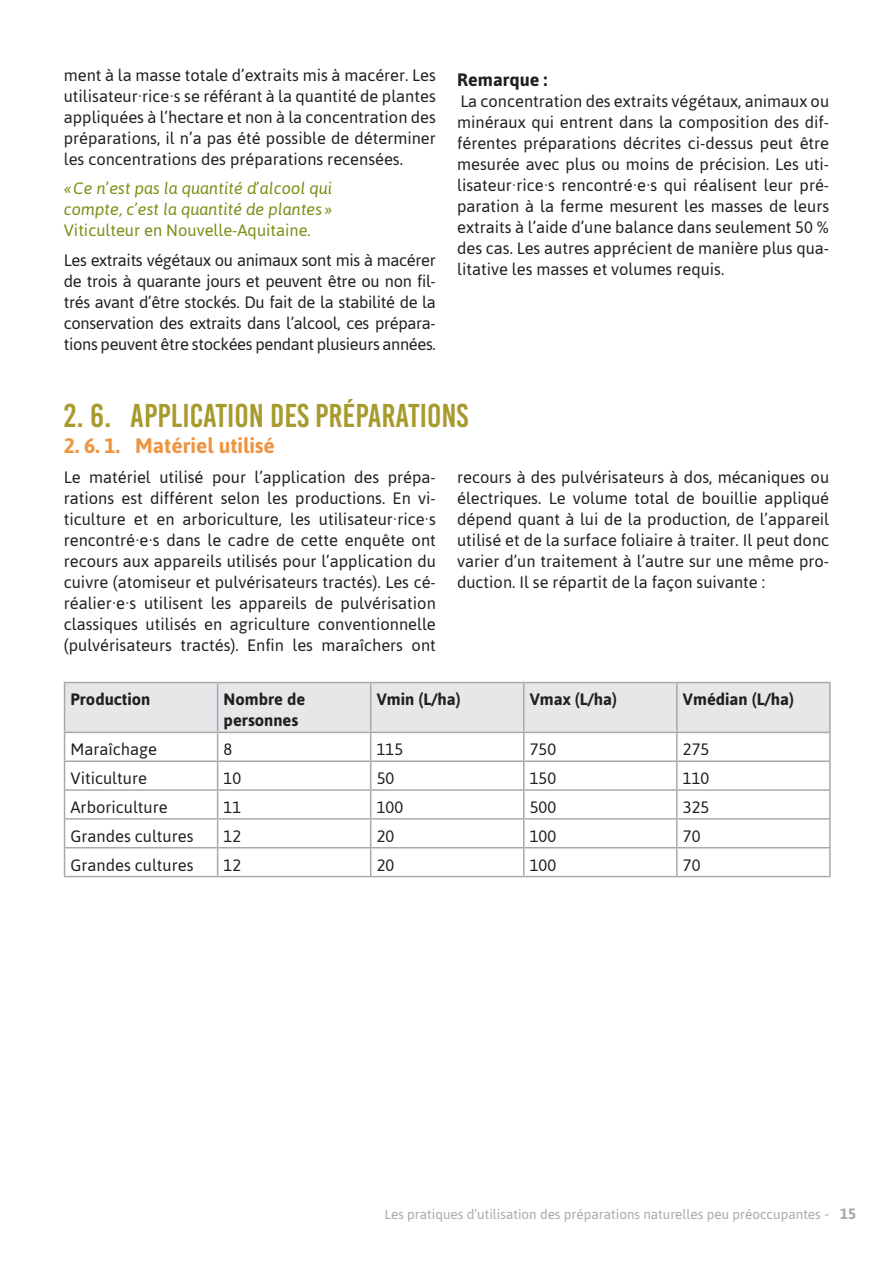
<style>
.page{position:relative;width:893px;height:1263px;background:#fff}
.page>*{position:absolute;margin:0;border:0;box-sizing:border-box;transform-origin:0 0}
.t1{font:33px "Bebas Kai";color:#a89b2e}
.t2{font:700 21px "Asap";color:#ee9542}
.titre_4{font:700 18px "Asap";color:#231f20}
.texte{font:16.5px/21px "Asap";color:#231f20;text-align:justify}
.témoignage{font:italic 16.5px/21px "Asap";color:#7a8e14;text-align:justify}
.texte-2{font:700 16.5px/21px "Asap";color:#231f20}
.t3{font:13.5px "Asap";color:#a8a9ad}
.s1{font-style:normal}
.s2{font-size:15px}
.s3{font-weight:700;font-size:15px}
</style>
<div class="page">
<hr style="left:677px;top:760px;width:154px;height:2px;background:#a8a9ad">
<hr style="left:677px;top:789px;width:154px;height:2px;background:#a8a9ad">
<hr style="left:677px;top:818px;width:154px;height:2px;background:#a8a9ad">
<hr style="left:677px;top:847px;width:154px;height:1px;background:#a8a9ad">
<hr style="left:829px;top:733px;width:2px;height:27px;background:#a8a9ad">
<hr style="left:829px;top:762px;width:2px;height:27px;background:#a8a9ad">
<hr style="left:829px;top:791px;width:2px;height:27px;background:#a8a9ad">
<hr style="left:829px;top:820px;width:2px;height:27px;background:#a8a9ad">
<svg style="left:64px;top:683px;width:766px;height:193px"></svg>
<hr style="left:829px;top:848px;width:2px;height:28px;background:#a8a9ad">
<hr style="left:64px;top:876px;width:154px;height:1px;background:#a8a9ad">
<hr style="left:218px;top:876px;width:153px;height:1px;background:#a8a9ad">
<hr style="left:371px;top:876px;width:153px;height:1px;background:#a8a9ad">
<hr style="left:524px;top:876px;width:153px;height:1px;background:#a8a9ad">
<hr style="left:677px;top:876px;width:154px;height:1px;background:#a8a9ad">
<hr style="left:64px;top:682px;width:154px;height:1px;background:#a8a9ad">
<hr style="left:64px;top:683px;width:1px;height:49px;background:#a8a9ad">
<hr style="left:218px;top:682px;width:153px;height:1px;background:#a8a9ad">
<hr style="left:371px;top:682px;width:153px;height:1px;background:#a8a9ad">
<hr style="left:524px;top:682px;width:153px;height:1px;background:#a8a9ad">
<hr style="left:677px;top:682px;width:154px;height:1px;background:#a8a9ad">
<hr style="left:829px;top:683px;width:2px;height:49px;background:#a8a9ad">
<hr style="left:64px;top:732px;width:154px;height:1px;background:#a8a9ad">
<hr style="left:218px;top:732px;width:153px;height:1px;background:#a8a9ad">
<hr style="left:371px;top:732px;width:153px;height:1px;background:#a8a9ad">
<hr style="left:524px;top:732px;width:153px;height:1px;background:#a8a9ad">
<hr style="left:677px;top:732px;width:154px;height:1px;background:#a8a9ad">
<p class="texte" style="left:64px;top:64px;width:374px">ment à la masse totale d’extraits mis à macérer. Les utilisateur·rice·s se référant à la quantité de plantes appliquées à l’hectare et non à la concentration des préparations, il n’a pas été possible de déterminer les concentrations des préparations recensées.</p>
<p class="témoignage" style="left:64px;top:177px;width:270px">« Ce n’est pas la quantité d’alcool qui compte, c’est la quantité de plantes » <span class="s1">Viticulteur en Nouvelle-Aquitaine.</span></p>
<p class="texte" style="left:64px;top:249px;width:374px">Les extraits végétaux ou animaux sont mis à macérer de trois à quarante jours et peuvent être ou non fil&shy;trés avant d’être stockés. Du fait de la stabilité de la conservation des extraits dans l’alcool, ces prépara&shy;tions peuvent être stockées pendant plusieurs années.</p>
<p class="titre_4" style="left:457px;top:67px;width:92px">Remarque :</p>
<p class="texte" style="left:457px;top:90px;width:374px">La concentration des extraits végétaux, animaux ou minéraux qui entrent dans la composition des dif&shy;férentes préparations décrites ci-dessus peut être mesurée avec plus ou moins de précision. Les uti&shy;lisateur·rice·s rencontré·e·s qui réalisent leur pré&shy;paration à la ferme mesurent les masses de leurs extraits à l’aide d’une balance dans seulement 50 % des cas. Les autres apprécient de manière plus qua&shy;litative les masses et volumes requis.</p>
<p class="t1" style="left:64px;top:397px;width:406px">2. 6. APPLICATION DES PRÉPARATIONS</p>
<p class="t2" style="left:64px;top:432px;width:213px">2. 6. 1. Matériel utilisé</p>
<p class="texte" style="left:64px;top:466px;width:374px">Le matériel utilisé pour l’application des prépa&shy;rations est différent selon les productions. En vi&shy;ticulture et en arboriculture, les utilisateur·rice·s rencontré·e·s dans le cadre de cette enquête ont recours aux appareils utilisés pour l’application du cuivre (atomiseur et pulvérisateurs tractés). Les cé&shy;réalier·e·s utilisent les appareils de pulvérisation classiques utilisés en agriculture conventionnelle (pulvérisateurs tractés). Enfin les maraîchers ont</p>
<p class="texte" style="left:457px;top:466px;width:374px">recours à des pulvérisateurs à dos, mécaniques ou électriques. Le volume total de bouillie appliqué dépend quant à lui de la production, de l’appareil utilisé et de la surface foliaire à traiter. Il peut donc varier d’un traitement à l’autre sur une même pro&shy;duction. Il se répartit de la façon suivante :</p>
<p class="texte-2" style="left:71px;top:688px;width:81px">Production</p>
<p class="texte-2" style="left:224px;top:688px;width:83px">Nombre de personnes</p>
<p class="texte-2" style="left:377px;top:688px;width:86px">Vmin (L/ha)</p>
<p class="texte-2" style="left:530px;top:688px;width:89px">Vmax (L/ha)</p>
<p class="texte-2" style="left:683px;top:688px;width:113px">Vmédian (L/ha)</p>
<p class="texte" style="left:71px;top:738px;width:88px">Maraîchage</p>
<p class="texte" style="left:224px;top:738px;width:10px">8</p>
<p class="texte" style="left:377px;top:738px;width:28px">115</p>
<p class="texte" style="left:530px;top:738px;width:28px">750</p>
<p class="texte" style="left:683px;top:738px;width:28px">275</p>
<p class="texte" style="left:71px;top:767px;width:78px">Viticulture</p>
<p class="texte" style="left:224px;top:767px;width:19px">10</p>
<p class="texte" style="left:377px;top:767px;width:19px">50</p>
<p class="texte" style="left:530px;top:767px;width:28px">150</p>
<p class="texte" style="left:683px;top:767px;width:28px">110</p>
<p class="texte" style="left:71px;top:796px;width:99px">Arboriculture</p>
<p class="texte" style="left:224px;top:796px;width:19px">11</p>
<p class="texte" style="left:377px;top:796px;width:28px">100</p>
<p class="texte" style="left:530px;top:796px;width:28px">500</p>
<p class="texte" style="left:683px;top:796px;width:28px">325</p>
<p class="texte" style="left:71px;top:825px;width:124px">Grandes cultures</p>
<p class="texte" style="left:224px;top:825px;width:19px">12</p>
<p class="texte" style="left:377px;top:825px;width:19px">20</p>
<p class="texte" style="left:530px;top:825px;width:28px">100</p>
<p class="texte" style="left:683px;top:825px;width:19px">70</p>
<p class="texte" style="left:71px;top:854px;width:124px">Grandes cultures</p>
<p class="texte" style="left:224px;top:854px;width:19px">12</p>
<p class="texte" style="left:377px;top:854px;width:19px">20</p>
<p class="texte" style="left:530px;top:854px;width:28px">100</p>
<p class="texte" style="left:683px;top:854px;width:19px">70</p>
<p class="t3" style="left:385px;top:1205px;width:473px">Les pratiques d’utilisation des préparations naturelles peu préoccupantes <span class="s2">-</span> <span class="s3">15</span></p>
</div>
